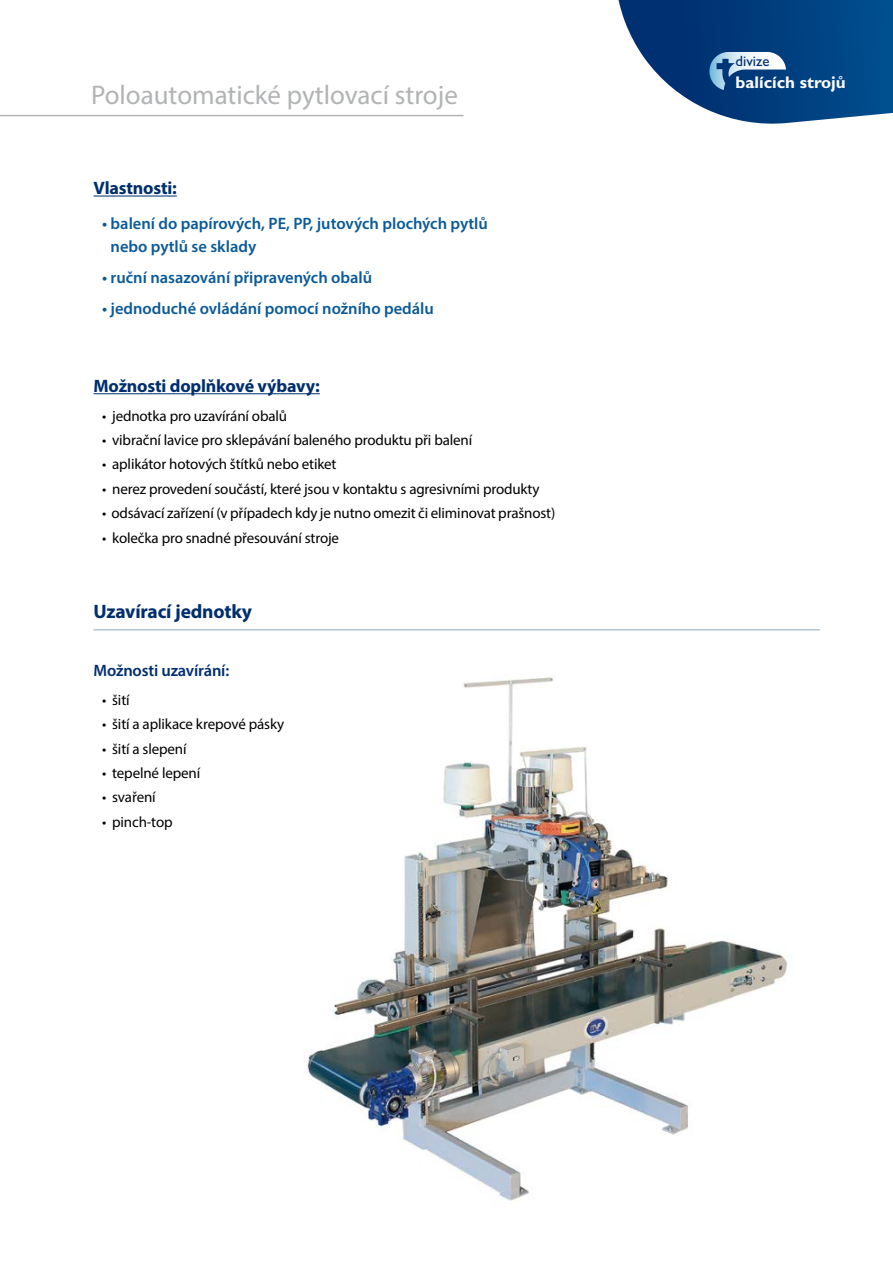
<style>
.page{position:relative;width:893px;height:1263px;background:#fff}
.page>*{position:absolute;margin:0;border:0;box-sizing:border-box;transform-origin:0 0}
.t1{font:27px "Myriad Pro";color:#b1b3b4}
.t2{font:700 19.5px "Myriad Pro";letter-spacing:-.01em;color:#002e6e}
.t3{font:700 18px "Myriad Pro";letter-spacing:-.01em;color:#002e6e}
.t4{font:700 16.95px "Gill Sans CE";color:#fff}
.t5{font:600 16.5px/22.5px "Myriad Pro";color:#0b5a98}
.t6{font:600 16.5px "Myriad Pro";letter-spacing:-.01em;color:#002e6e}
.t7{font:15px "Myriad Pro";letter-spacing:-.01em;color:#000}
.t8{font:14.85px "Gill Sans CE";color:#003072}
</style>
<div class="page">
<svg style="left:619px;top:0;width:274px;height:124px"></svg>
<hr style="left:94px;top:196px;width:83px;height:1px;background:#002e6e">
<hr style="left:94px;top:393px;width:226px;height:1px;background:#002e6e">
<hr style="left:0;top:115px;width:463px;height:1px;background:#b1b3b4">
<img style="left:304px;top:677px;width:484px;height:524px">
<hr style="left:94px;top:629px;width:726px;height:1px;background:#b5c4d0">
<p class="t1" style="left:91px;top:78px;width:368px">Poloautomatické pytlovací stroje</p>
<p class="t3" style="left:94px;top:176px;width:85px">Vlastnosti:</p>
<p class="t5" style="left:111px;top:212px;width:379px;text-indent:-9px">• balení do papírových, PE, PP, jutových plochých pytlů nebo pytlů se sklady</p>
<p class="t5" style="left:102px;top:266px;width:272px">• ruční nasazování připravených obalů</p>
<p class="t5" style="left:102px;top:297px;width:333px">• jednoduché ovládání pomocí nožního pedálu</p>
<p class="t3" style="left:94px;top:374px;width:228px">Možnosti doplňkové výbavy:</p>
<p class="t7" style="left:102px;top:406px;width:187px">• jednotka pro uzavírání obalů</p>
<p class="t7" style="left:102px;top:431px;width:372px">• vibrační lavice pro sklepávání baleného produktu při balení</p>
<p class="t7" style="left:102px;top:455px;width:236px">• aplikátor hotových štítků nebo etiket</p>
<p class="t7" style="left:102px;top:479px;width:439px">• nerez provedení součástí, které jsou v kontaktu s agresivními produkty</p>
<p class="t7" style="left:102px;top:504px;width:455px">• odsávací zařízení (v případech kdy je nutno omezit či eliminovat prašnost)</p>
<p class="t7" style="left:102px;top:528px;width:239px">• kolečka pro snadné přesouvání stroje</p>
<p class="t2" style="left:94px;top:599px;width:160px">Uzavírací jednotky</p>
<p class="t6" style="left:94px;top:660px;width:137px">Možnosti uzavírání:</p>
<p class="t7" style="left:102px;top:691px;width:29px">• šití</p>
<p class="t7" style="left:102px;top:715px;width:184px">• šití a aplikace krepové pásky</p>
<p class="t7" style="left:102px;top:739px;width:86px">• šití a slepení</p>
<p class="t7" style="left:102px;top:764px;width:100px">• tepelné lepení</p>
<p class="t7" style="left:102px;top:788px;width:55px">• svaření</p>
<p class="t7" style="left:102px;top:812px;width:72px">• pinch-top</p>
<p class="t8" style="left:735px;top:53px;width:35px">divize</p>
<p class="t4" style="left:735px;top:72px;width:112px">balících strojů</p>
</div>
